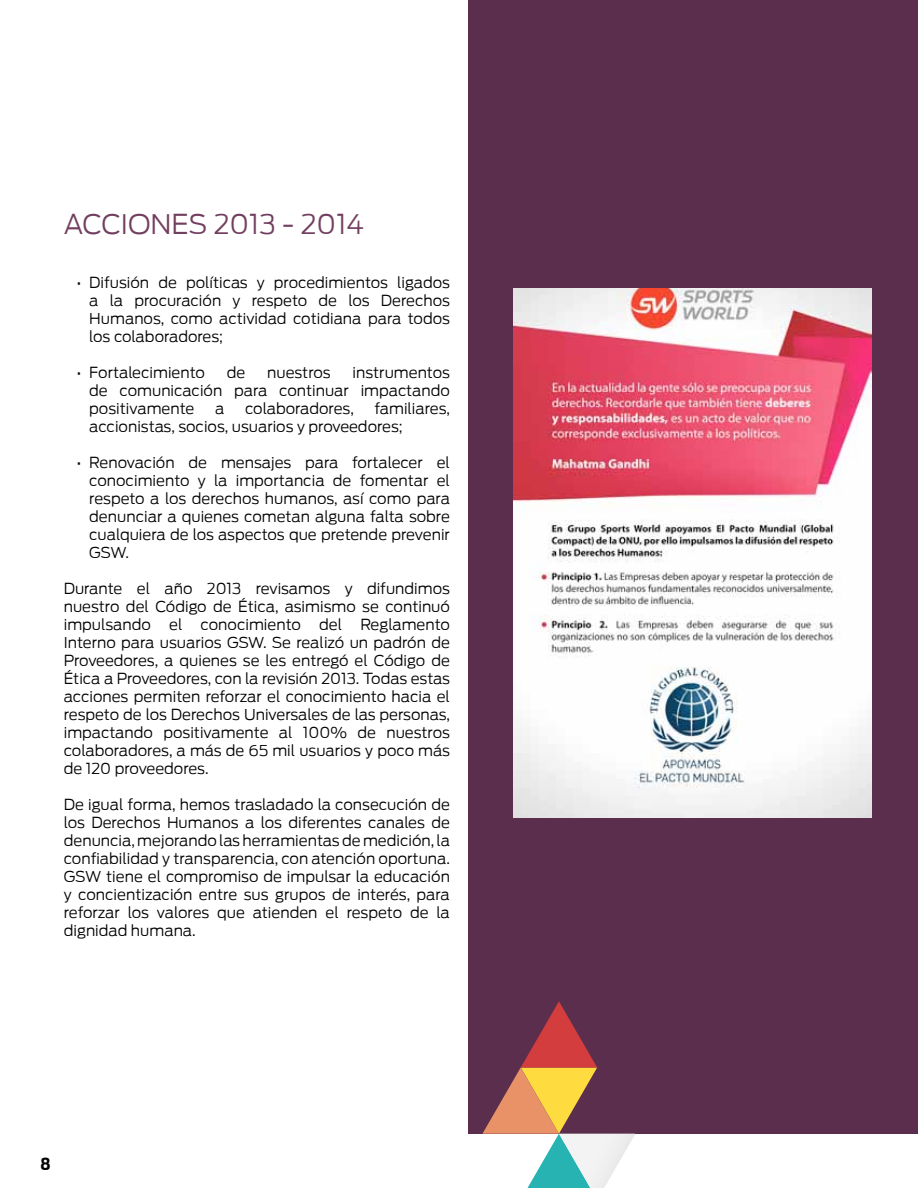
<style>
.page{position:relative;width:918px;height:1188px;background:#fff}
.page>*{position:absolute;margin:0;border:0;box-sizing:border-box;transform-origin:0 0}
.t1{font:300 27px "Antenna";color:#723f5f}
.t2{font:700 16.5px "Antenna Cond";color:#000}
.t3{font:300 15px/18px "Antenna";color:#000;text-align:justify}
</style>
<div class="page">
<div style="left:469px;top:0;width:449px;height:1134px;background:#5c2e4d"></div>
<img style="left:513px;top:288px;width:359px;height:529px">
<svg style="left:482px;top:1001px;width:153px;height:187px"></svg>
<h1 class="t1" style="left:64px;top:209px;width:302px">ACCIONES 2013 - 2014</h1>
<p class="t3" style="left:89px;top:274px;width:362px;text-indent:-13px">• Difusión de políticas y procedimientos ligados a la procuración y respeto de los Derechos Humanos, como actividad cotidiana para todos los colaboradores;</p>
<p class="t3" style="left:77px;top:364px;width:130px">• Fortalecimiento</p>
<p class="t3" style="left:227px;top:364px;width:20px">de</p>
<p class="t3" style="left:267px;top:364px;width:65px">nuestros</p>
<p class="t3" style="left:89px;top:364px;width:362px;text-indent:263px">instrumentos de comunicación para continuar impactando positivamente</p>
<p class="t3" style="left:89px;top:400px;width:362px;text-indent:285px">familiares, accionistas, socios, usuarios y proveedores;</p>
<p class="t3" style="left:89px;top:454px;width:362px;text-indent:-13px">• Renovación de mensajes para fortalecer el conocimiento y la importancia de fomentar el respeto a los derechos humanos, así como para denunciar a quienes cometan alguna falta sobre cualquiera de los aspectos que pretende prevenir GSW.</p>
<p class="t3" style="left:64px;top:580px;width:388px">Durante el año 2013 revisamos y difundimos nuestro del Código de Ética, asimismo se continuó impulsando el conocimiento del Reglamento Interno para usuarios GSW. Se realizó un padrón de Proveedores, a quienes se les entregó el Código de Ética a Proveedores, con la revisión 2013. Todas estas acciones permiten reforzar el conocimiento hacia el respeto de los Derechos Universales de las personas, impactando positivamente al 100% de nuestros colaboradores, a más de 65 mil usuarios y poco más de 120 proveedores.</p>
<p class="t3" style="left:64px;top:796px;width:388px">De igual forma, hemos trasladado la consecución de los Derechos Humanos a los diferentes canales de denuncia, mejorando las herramientas de medición, la confiabilidad y transparencia, con atención oportuna.<br>GSW tiene el compromiso de impulsar la educación y concientización entre sus grupos de interés, para reforzar los valores que atienden el respeto de la dignidad humana.</p>
<p class="t3" style="left:215px;top:400px;width:11px">a</p>
<p class="t3" style="left:245px;top:400px;width:110px">colaboradores,</p>
<p class="t2" style="left:40px;top:1154px;width:12px">8</p>
</div>
